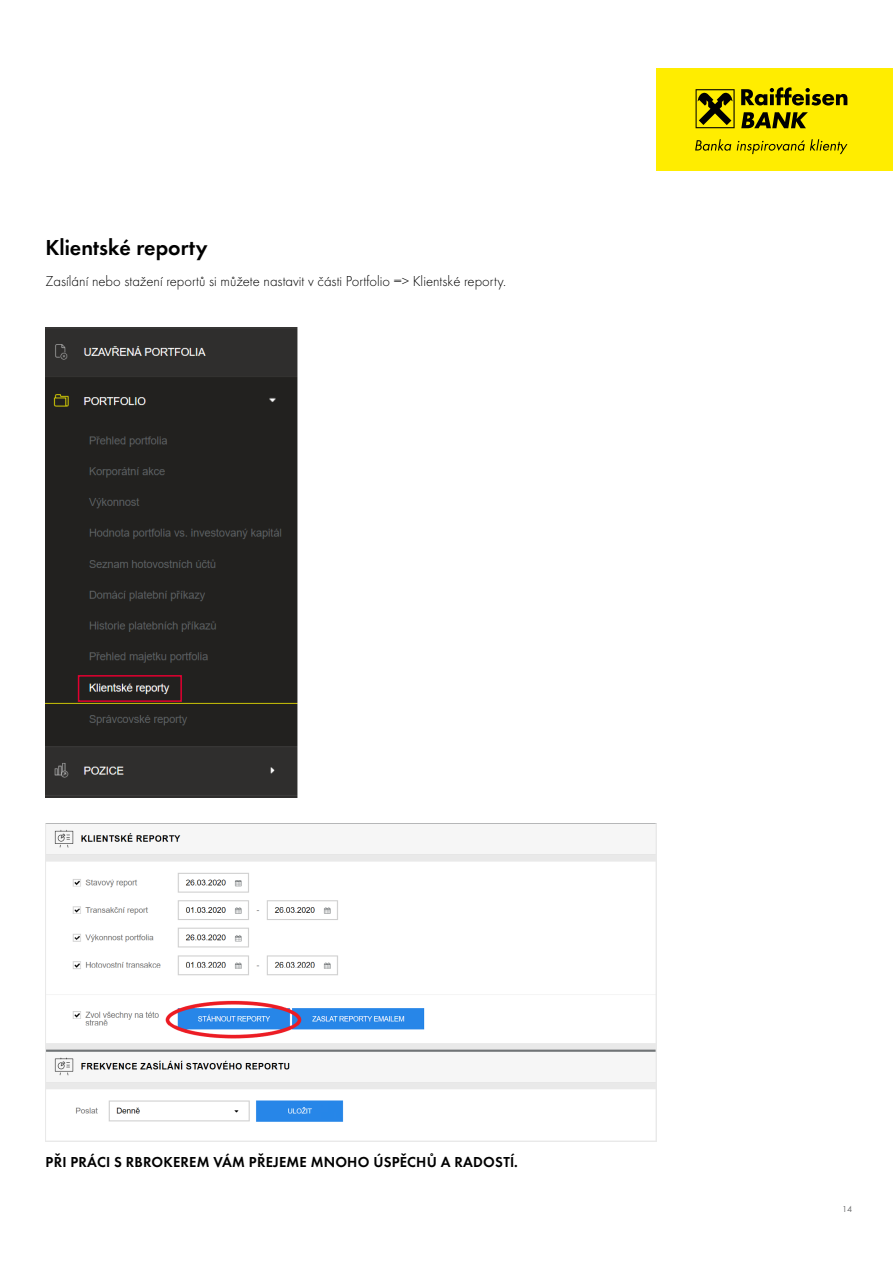
<style>
.page{position:relative;width:893px;height:1263px;background:#fff}
.page>*{position:absolute;margin:0;border:0;box-sizing:border-box;transform-origin:0 0}
.t1{font:600 22.5px "Futura TOT";color:#000}
.t2{font:15px "Futura TOT Ligh";color:#000}
.t3{font:600 15px "Futura TOT";letter-spacing:.015em;color:#000}
.t4{font:9px "Futura TOT";color:#707172}
</style>
<div class="page">
<div style="left:656px;top:68px;width:237px;height:102px;background:#ffed00"></div>
<svg style="left:741px;top:87px;width:106px;height:41px"></svg>
<svg style="left:695px;top:139px;width:36px;height:12px"></svg>
<svg style="left:737px;top:139px;width:110px;height:15px"></svg>
<svg style="left:696px;top:89px;width:39px;height:39px"></svg>
<img style="left:45px;top:327px;width:253px;height:470px">
<img style="left:45px;top:824px;width:611px;height:318px">
<div style="left:78px;top:675px;width:104px;height:27px;border:2px solid #e20030"></div>
<h1 class="t1" style="left:45px;top:234px;width:164px">Klientské reporty</h1>
<p class="t2" style="left:45px;top:273px;width:462px">Zasílání nebo stažení reportů si můžete nastavit v části Portfolio =&gt; Klientské reporty.</p>
<p class="t3" style="left:46px;top:1152px;width:474px">PŘI PRÁCI S RBROKEREM VÁM PŘEJEME MNOHO ÚSPĚCHŮ A RADOSTÍ.</p>
<p class="t4" style="left:842px;top:1204px;width:11px">14</p>
</div>
